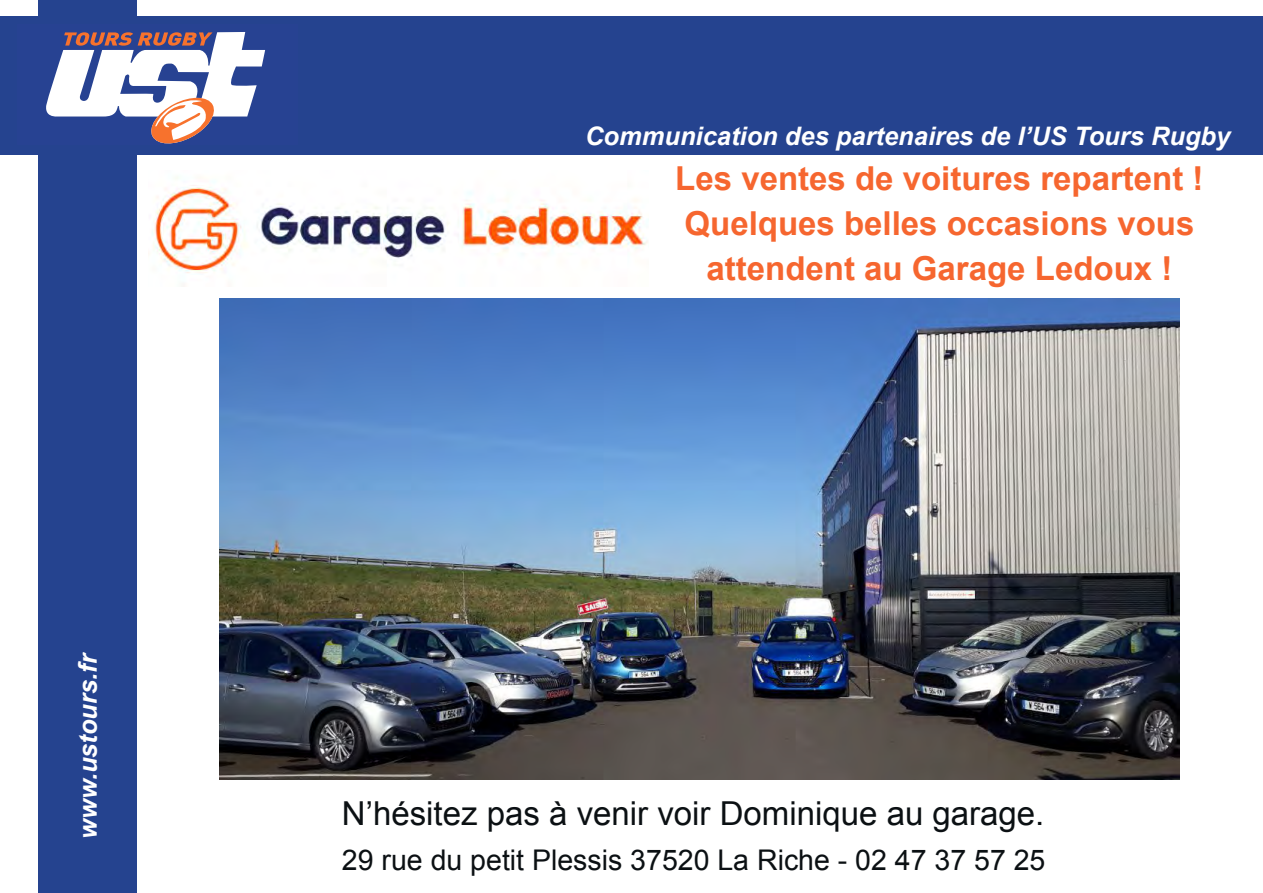
<style>
.page{position:relative;width:1263px;height:893px;background:#fff}
.page>*{position:absolute;margin:0;border:0;box-sizing:border-box;transform-origin:0 0}
.t1{font:700 33px/45px "Arial";color:#f6662f;text-align:center}
.t2{font:33px "Arial";color:#0b1013}
.t3{font:28.5px "Arial";color:#0b1013}
.t4{font:italic 700 25.5px "Arial";color:#fff}
</style>
<div class="page">
<div style="left:38px;top:0;width:99px;height:893px;background:#25438f"></div>
<div style="left:0;top:16px;width:1263px;height:138px;background:#25438f"></div>
<svg style="left:46px;top:32px;width:219px;height:112px"></svg>
<img style="left:219px;top:299px;width:960px;height:480px">
<img style="left:152px;top:177px;width:496px;height:96px">
<p class="t4" style="left:71px;top:839px;width:188px;rotate:-90deg">www.ustours.fr</p>
<p class="t4" style="left:585px;top:119px;width:647px">Communication des partenaires de l’US Tours Rugby</p>
<p class="t1" style="left:675px;top:157px;width:530px">Les ventes de voitures repartent !<br>Quelques belles occasions vous attendent au Garage Ledoux !</p>
<p class="t2" style="left:342px;top:792px;width:704px">N’hésitez pas à venir voir Dominique au garage.</p>
<p class="t3" style="left:342px;top:842px;width:705px">29 rue du petit Plessis 37520 La Riche - 02 47 37 57 25</p>
</div>
